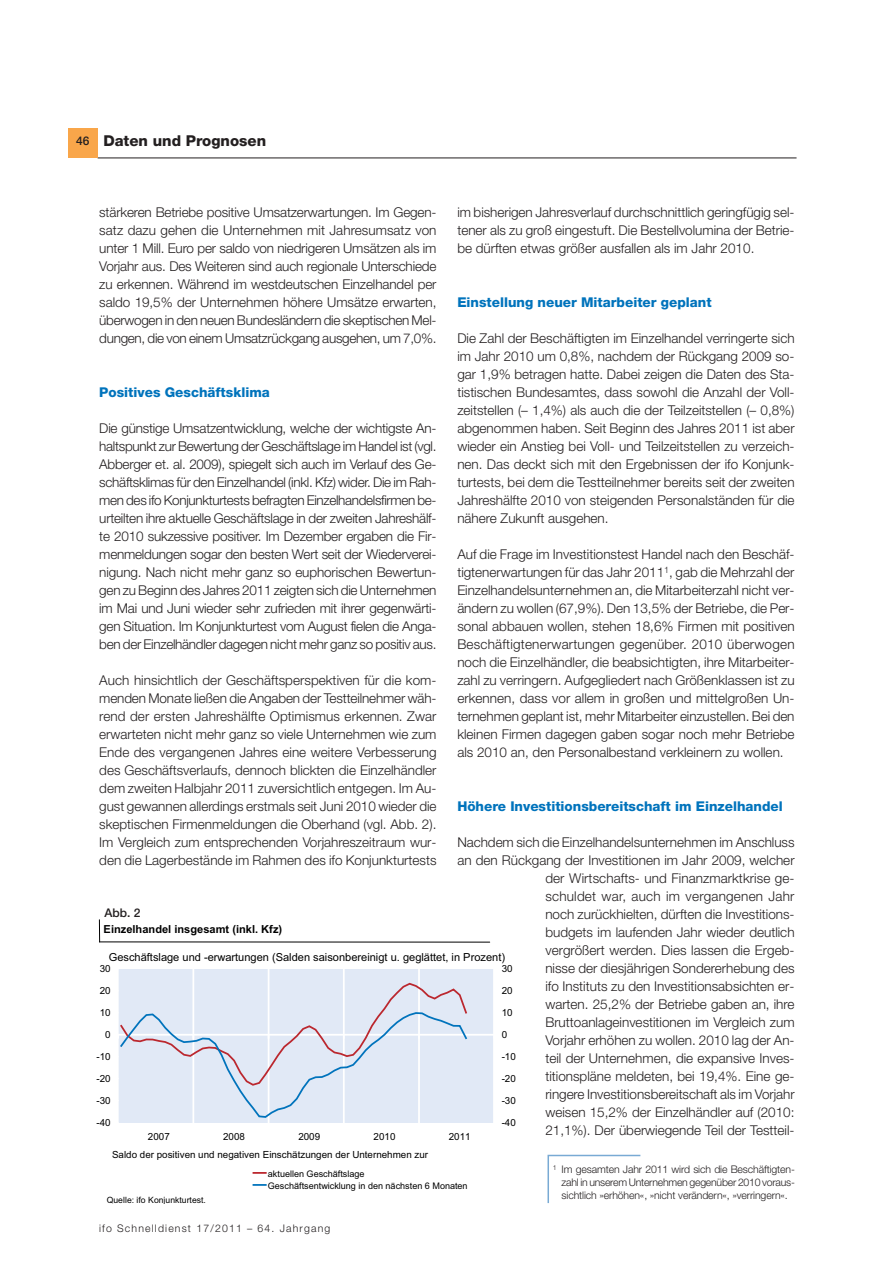
<style>
.page{position:relative;width:893px;height:1263px;background:#fff}
.page>*{position:absolute;margin:0;border:0;box-sizing:border-box;transform-origin:0 0}
.t1{font:800 15px "Helvetica Neue LT Std";color:#231f20}
.t2{font:300 13.5px/18px "Helvetica Neue LT Std";color:#231f20;text-align:justify}
.t3{font:800 13.5px "Helvetica Neue LT Std";color:#0073bc}
.t4{font:500 12px "Helvetica Neue LT Std";color:#231f20}
.t5{font:11.1px "Arial";color:#000001}
.t6{font:700 11.1px "Arial";color:#000001}
.t7{font:300 10.5px/12.8px "Helvetica Neue LT Std";letter-spacing:-.01em;color:#231f20;text-align:justify}
.t8{font:300 10.5px "Helvetica Neue LT Std";letter-spacing:.11em;color:#231f20}
.t9{font:9.75px "Arial";color:#000001}
.t10{font:9.15px/12px "Arial";color:#000001}
.t11{font:8.7px "Arial";color:#000001}
</style>
<div class="page">
<hr style="left:98px;top:158px;width:698px;height:1px;background:#231f20">
<div style="left:68px;top:128px;width:30px;height:29px;background:#f9a64a"></div>
<div style="left:118px;top:969px;width:376px;height:154px;background:#e1e9f6"></div>
<hr style="left:192px;top:969px;width:2px;height:154px;background:#fff">
<hr style="left:268px;top:969px;width:1px;height:154px;background:#fff">
<hr style="left:343px;top:969px;width:2px;height:154px;background:#fff">
<hr style="left:418px;top:969px;width:2px;height:154px;background:#fff">
<hr style="left:118px;top:969px;width:1px;height:154px;background:#fff">
<hr style="left:118px;top:1034px;width:376px;height:2px;background:#fff">
<hr style="left:493px;top:969px;width:2px;height:154px;background:#fff">
<svg style="left:118px;top:982px;width:350px;height:141px"></svg>
<svg style="left:253px;top:1172px;width:13px;height:2px"></svg>
<svg style="left:253px;top:1184px;width:13px;height:2px"></svg>
<svg style="left:99px;top:920px;width:1px;height:22px"></svg>
<hr style="left:99px;top:942px;width:391px;height:1px;background:#000001">
<svg style="left:547px;top:1154px;width:94px;height:50px"></svg>
<p class="t4" style="left:76px;top:134px;width:15px">46</p>
<p class="t1" style="left:103px;top:136px;width:164px">Daten und Prognosen</p>
<p class="t2" style="left:99px;top:204px;width:339px">stärkeren Betriebe positive Umsatzerwartungen. Im Gegen&shy;satz dazu gehen die Unternehmen mit Jahresumsatz von unter 1 Mill. Euro per saldo von niedrigeren Umsätzen als im Vorjahr aus. Des Weiteren sind auch regionale Unterschiede zu erkennen. Während im westdeutschen Einzelhandel per saldo 19,5% der Unternehmen höhere Umsätze erwarten, überwogen in den neuen Bundesländern die skeptischen Mel&shy;dungen, die von einem Umsatzrückgang ausgehen, um 7,0%.</p>
<p class="t2" style="left:457px;top:204px;width:339px">im bisherigen Jahresverlauf durchschnittlich geringfügig sel&shy;tener als zu groß eingestuft. Die Bestellvolumina der Betrie&shy;be dürften etwas größer ausfallen als im Jahr 2010.</p>
<p class="t3" style="left:457px;top:297px;width:256px">Einstellung neuer Mitarbeiter geplant</p>
<p class="t2" style="left:457px;top:330px;width:339px">Die Zahl der Beschäftigten im Einzelhandel verringerte sich im Jahr 2010 um 0,8%, nachdem der Rückgang 2009 so&shy;gar 1,9% betragen hatte. Dabei zeigen die Daten des Sta&shy;tistischen Bundesamtes, dass sowohl die Anzahl der Voll&shy;zeitstellen (– 1,4%) als auch die der Teilzeitstellen (– 0,8%) abgenommen haben. Seit Beginn des Jahres 2011 ist aber wieder ein Anstieg bei Voll- und Teilzeitstellen zu verzeich&shy;nen. Das deckt sich mit den Ergebnissen der ifo Konjunk&shy;turtests, bei dem die Testteilnehmer bereits seit der zweiten Jahreshälfte 2010 von steigenden Personalständen für die nähere Zukunft ausgehen.</p>
<p class="t2" style="left:457px;top:546px;width:339px">Auf die Frage im Investitionstest Handel nach den Beschäf&shy;tigtenerwartungen für das Jahr 2011<sup>1</sup>, gab die Mehrzahl der Einzelhandelsunternehmen an, die Mitarbeiterzahl nicht ver&shy;ändern zu wollen (67,9%). Den 13,5% der Betriebe, die Per&shy;sonal abbauen wollen, stehen 18,6% Firmen mit positiven Beschäftigtenerwartungen gegenüber. 2010 überwogen noch die Einzelhändler, die beabsichtigten, ihre Mitarbeiter&shy;zahl zu verringern. Aufgegliedert nach Größenklassen ist zu erkennen, dass vor allem in großen und mittelgroßen Un&shy;ternehmen geplant ist, mehr Mitarbeiter einzustellen. Bei den kleinen Firmen dagegen gaben sogar noch mehr Betriebe als 2010 an, den Personalbestand verkleinern zu wollen.</p>
<p class="t3" style="left:99px;top:387px;width:172px">Positives Geschäftsklima</p>
<p class="t2" style="left:99px;top:420px;width:339px">Die günstige Umsatzentwicklung, welche der wichtigste An&shy;haltspunkt zur Bewertung der Geschäftslage im Handel ist (vgl.<br>Abberger et. al. 2009), spiegelt sich auch im Verlauf des Ge&shy;schäftsklimas für den Einzelhandel (inkl. Kfz) wider. Die im Rah&shy;men des ifo Konjunkturtests befragten Einzelhandelsfirmen be&shy;urteilten ihre aktuelle Geschäftslage in der zweiten Jahreshälf&shy;te 2010 sukzessive positiver. Im Dezember ergaben die Fir&shy;menmeldungen sogar den besten Wert seit der Wiederverei&shy;nigung. Nach nicht mehr ganz so euphorischen Bewertun&shy;gen zu Beginn des Jahres 2011 zeigten sich die Unternehmen im Mai und Juni wieder sehr zufrieden mit ihrer gegenwärti&shy;gen Situation. Im Konjunkturtest vom August fielen die Anga&shy;ben der Einzelhändler dagegen nicht mehr ganz so positiv aus.</p>
<p class="t2" style="left:99px;top:672px;width:339px">Auch hinsichtlich der Geschäftsperspektiven für die kom&shy;menden Monate ließen die Angaben der Testteilnehmer wäh&shy;rend der ersten Jahreshälfte Optimismus erkennen. Zwar erwarteten nicht mehr ganz so viele Unternehmen wie zum Ende des vergangenen Jahres eine weitere Verbesserung des Geschäftsverlaufs, dennoch blickten die Einzelhändler dem zweiten Halbjahr 2011 zuversichtlich entgegen. Im Au&shy;gust gewannen allerdings erstmals seit Juni 2010 wieder die skeptischen Firmenmeldungen die Oberhand (vgl. Abb. 2).<br>Im Vergleich zum entsprechenden Vorjahreszeitraum wur&shy;den die Lagerbestände im Rahmen des ifo Konjunkturtests</p>
<p class="t3" style="left:457px;top:801px;width:327px">Höhere Investitionsbereitschaft im Einzelhandel</p>
<p class="t2" style="left:457px;top:834px;width:339px;text-align:right">Nachdem sich die Einzelhandelsunternehmen im Anschluss an den Rückgang der Investitionen im Jahr 2009, welcher der Wirtschafts- und Finanzmarktkrise ge-<br>schuldet war, auch im vergangenen Jahr<br>noch zurückhielten, dürften die Investitions-<br>budgets im laufenden Jahr wieder deutlich<br>vergrößert werden. Dies lassen die Ergeb-<br>nisse der diesjährigen Sondererhebung des<br>ifo Instituts zu den Investitionsabsichten er-<br>warten. 25,2% der Betriebe gaben an, ihre Bruttoanlageinvestitionen im Vergleich zum<br>Vorjahr erhöhen zu wollen. 2010 lag der An-<br>teil der Unternehmen, die expansive Inves-<br>titionspläne meldeten, bei 19,4%. Eine ge-<br>ringere Investitionsbereitschaft als im Vorjahr<br>weisen 15,2% der Einzelhändler auf (2010:<br>21,1%). Der überwiegende Teil der Testteil-</p>
<p class="t4" style="left:104px;top:906px;width:37px">Abb. 2</p>
<p class="t6" style="left:104px;top:925px;width:180px">Einzelhandel insgesamt (inkl. Kfz)</p>
<p class="t5" style="left:109px;top:953px;width:398px">Geschäftslage und -erwartungen (Salden saisonbereinigt u. geglättet, in Prozent)</p>
<p class="t9" style="left:100px;top:965px;width:12px">30</p>
<p class="t9" style="left:502px;top:965px;width:12px">30</p>
<p class="t9" style="left:100px;top:987px;width:12px">20</p>
<p class="t9" style="left:502px;top:987px;width:12px">20</p>
<p class="t9" style="left:100px;top:1009px;width:12px">10</p>
<p class="t9" style="left:502px;top:1009px;width:12px">10</p>
<p class="t9" style="left:105px;top:1031px;width:7px">0</p>
<p class="t9" style="left:502px;top:1031px;width:7px">0</p>
<p class="t9" style="left:97px;top:1053px;width:16px">-10</p>
<p class="t9" style="left:502px;top:1053px;width:16px">-10</p>
<p class="t9" style="left:97px;top:1075px;width:16px">-20</p>
<p class="t9" style="left:502px;top:1075px;width:16px">-20</p>
<p class="t9" style="left:97px;top:1097px;width:16px">-30</p>
<p class="t9" style="left:502px;top:1097px;width:16px">-30</p>
<p class="t9" style="left:97px;top:1119px;width:16px">-40</p>
<p class="t9" style="left:502px;top:1119px;width:16px">-40</p>
<p class="t9" style="left:148px;top:1133px;width:23px">2007</p>
<p class="t9" style="left:223px;top:1133px;width:23px">2008</p>
<p class="t9" style="left:298px;top:1133px;width:23px">2009</p>
<p class="t9" style="left:374px;top:1133px;width:23px">2010</p>
<p class="t9" style="left:449px;top:1133px;width:23px">2011</p>
<p class="t9" style="left:112px;top:1151px;width:318px">Saldo der positiven und negativen Einschätzungen der Unternehmen zur</p>
<p class="t11" style="left:107px;top:1196px;width:101px">Quelle: ifo Konjunkturtest.</p>
<p class="t10" style="left:268px;top:1168px;width:201px">aktuellen Geschäftslage<br>Geschäftsentwicklung in den nächsten 6 Monaten</p>
<p class="t8" style="left:99px;top:1225px;width:233px">ifo Schnelldienst 17/2011 – 64. Jahrgang</p>
<p class="t7" style="left:561px;top:1164px;width:235px;text-indent:-9px"><sup>1</sup> Im gesamten Jahr 2011 wird sich die Beschäftigten&shy;zahl in unserem Unternehmen gegenüber 2010 voraus&shy;sichtlich »erhöhen«, »nicht verändern«, »verringern«.</p>
</div>
